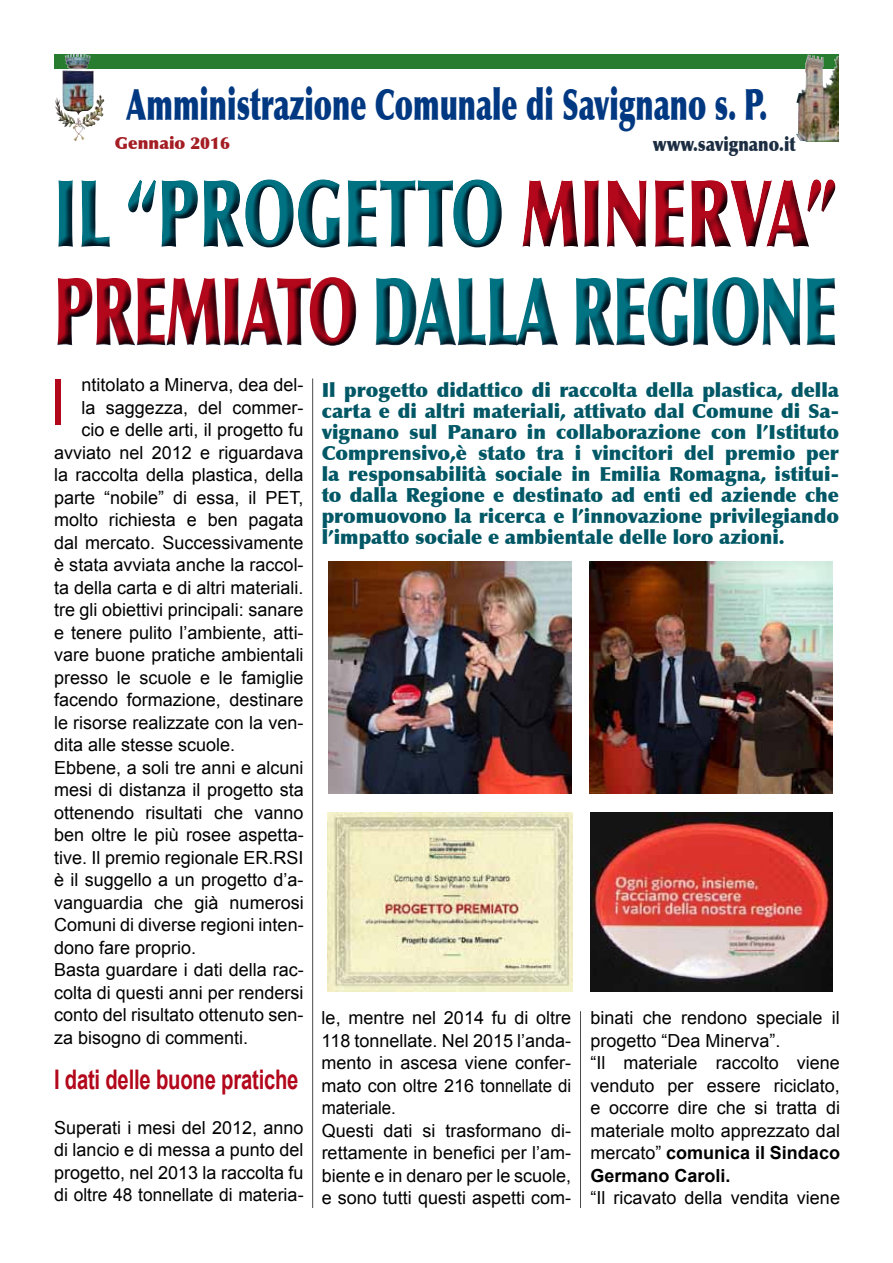
<style>
.page{position:relative;width:893px;height:1263px;background:#fff}
.page>*{position:absolute;margin:0;border:0;box-sizing:border-box;transform-origin:0 0}
.t1{font:900 93.15px/97.8px "Optima";letter-spacing:-.02em;color:#007282;scale:.64 1}
.t2{font:63px "Arial";color:#b3071b}
.t3{font:900 43.2px "Optima";color:#003882;scale:.65 1}
.t4{font:700 27px "Arial";letter-spacing:-.01em;color:#b3071b;scale:.75 1}
.t5{font:900 19.5px/21px "Optima";color:#005765;text-align:justify}
.t6{font:900 19.05px "Optima";color:#1c2d42;scale:.85 1}
.t7{font:18px/22.5px "Arial";color:#000}
.t8{font:900 16.65px "Optima";color:#a41d23}
.s1{color:#b3071b}
.s2{font-weight:700}
</style>
<div class="page">
<div style="left:54px;top:54px;width:785px;height:15px;background:#277c2f"></div>
<img style="left:800px;top:54px;width:39px;height:88px">
<img style="left:62px;top:54px;width:38px;height:62px">
<hr style="left:312px;top:378px;width:1px;height:830px;background:#4b4b4d">
<svg style="left:58px;top:182px;width:778px;height:66px"></svg>
<svg style="left:57px;top:279px;width:779px;height:67px"></svg>
<hr style="left:580px;top:1011px;width:1px;height:197px;background:#4b4b4d">
<svg style="left:796px;top:93px;width:4px;height:48px"></svg>
<img style="left:327px;top:812px;width:245px;height:180px">
<img style="left:590px;top:812px;width:242px;height:180px">
<img style="left:589px;top:561px;width:243px;height:233px">
<img style="left:328px;top:561px;width:243px;height:233px">
<h3 class="t3" style="left:126px;top:79px;width:988px">Amministrazione Comunale di Savignano s. P.</h3>
<p class="t8" style="left:115px;top:133px;width:117px">Gennaio 2016</p>
<p class="t6" style="left:653px;top:132px;width:169px">www.savignano.it</p>
<h1 class="t1" style="left:54px;top:165px;width:1225px">IL “PROGETTO <span class="s1">MINERVA”<br>PREMIATO</span> DALLA REGIONE</h1>
<h2 class="t2" style="left:49px;top:361px;width:19px">I</h2>
<p class="t7" style="left:82px;top:374px;width:223px">ntitolato a Minerva, dea del-</p>
<p class="t5" style="left:322px;top:380px;width:519px">Il progetto didattico di raccolta della plastica, della carta e di altri materiali, attivato dal Comune di Sa&shy;vignano sul Panaro in collaborazione con l’Istituto Comprensivo,è stato tra i vincitori del premio per la responsabilità sociale in Emilia Romagna, istitui&shy;to dalla Regione e destinato ad enti ed aziende che promuovono la ricerca e l’innovazione privilegiando l’impatto sociale e ambientale delle loro azioni.</p>
<p class="t7" style="left:82px;top:396px;width:223px">la saggezza, del commer-</p>
<p class="t7" style="left:82px;top:419px;width:223px">cio e delle arti, il progetto fu</p>
<p class="t7" style="left:54px;top:441px;width:251px">avviato nel 2012 e riguardava</p>
<p class="t7" style="left:54px;top:464px;width:251px">la raccolta della plastica, della</p>
<p class="t7" style="left:54px;top:486px;width:251px">parte “nobile” di essa, il PET,</p>
<p class="t7" style="left:54px;top:509px;width:251px">molto richiesta e ben pagata</p>
<p class="t7" style="left:54px;top:531px;width:251px">dal mercato. Successivamente</p>
<p class="t7" style="left:54px;top:554px;width:251px">è stata avviata anche la raccol-</p>
<p class="t7" style="left:54px;top:576px;width:251px">ta della carta e di altri materiali.</p>
<p class="t7" style="left:54px;top:599px;width:251px">tre gli obiettivi principali: sanare</p>
<p class="t7" style="left:54px;top:621px;width:251px">e tenere pulito l’ambiente, atti-</p>
<p class="t7" style="left:54px;top:644px;width:251px">vare buone pratiche ambientali</p>
<p class="t7" style="left:54px;top:666px;width:251px">presso le scuole e le famiglie</p>
<p class="t7" style="left:54px;top:689px;width:251px">facendo formazione, destinare</p>
<p class="t7" style="left:54px;top:711px;width:251px">le risorse realizzate con la ven-</p>
<p class="t7" style="left:54px;top:734px;width:183px">dita alle stesse scuole.</p>
<p class="t7" style="left:54px;top:756px;width:251px">Ebbene, a soli tre anni e alcuni</p>
<p class="t7" style="left:54px;top:779px;width:251px">mesi di distanza il progetto sta</p>
<p class="t7" style="left:54px;top:801px;width:251px">ottenendo risultati che vanno</p>
<p class="t7" style="left:54px;top:824px;width:251px">ben oltre le più rosee aspetta-</p>
<p class="t7" style="left:54px;top:846px;width:251px">tive. Il premio regionale ER.RSI</p>
<p class="t7" style="left:54px;top:869px;width:251px">è il suggello a un progetto d’a-</p>
<p class="t7" style="left:54px;top:891px;width:251px">vanguardia che già numerosi</p>
<p class="t7" style="left:54px;top:914px;width:251px">Comuni di diverse regioni inten-</p>
<p class="t7" style="left:54px;top:936px;width:144px">dono fare proprio.</p>
<p class="t7" style="left:54px;top:959px;width:251px">Basta guardare i dati della rac-</p>
<p class="t7" style="left:54px;top:981px;width:251px">colta di questi anni per rendersi</p>
<p class="t7" style="left:54px;top:1004px;width:251px">conto del risultato ottenuto sen-</p>
<p class="t7" style="left:54px;top:1026px;width:196px">za bisogno di commenti.</p>
<h3 class="t4" style="left:54px;top:1061px;width:328px">I dati delle buone pratiche</h3>
<p class="t7" style="left:54px;top:1116px;width:251px;text-align:justify">Superati i mesi del 2012, anno di lancio e di messa a punto del progetto, nel 2013 la raccolta fu di oltre 48 tonnellate di materia-</p>
<p class="t7" style="left:322px;top:1007px;width:251px">le, mentre nel 2014 fu di oltre<br>118 tonnellate. Nel 2015 l’anda&shy;mento in ascesa viene confer&shy;mato con oltre 216 tonnellate di materiale.<br>Questi dati si trasformano di&shy;rettamente in benefici per l’am&shy;biente e in denaro per le scuole, e sono tutti questi aspetti com-</p>
<p class="t7" style="left:590px;top:1007px;width:251px">binati che rendono speciale il progetto “Dea Minerva”.<br>“Il materiale raccolto viene venduto per essere riciclato, e occorre dire che si tratta di materiale molto apprezzato dal mercato” <span class="s2">comunica il Sindaco<br>Germano Caroli.</span></p>
<p class="t7" style="left:590px;top:1187px;width:251px">“Il ricavato della vendita viene</p>
</div>
